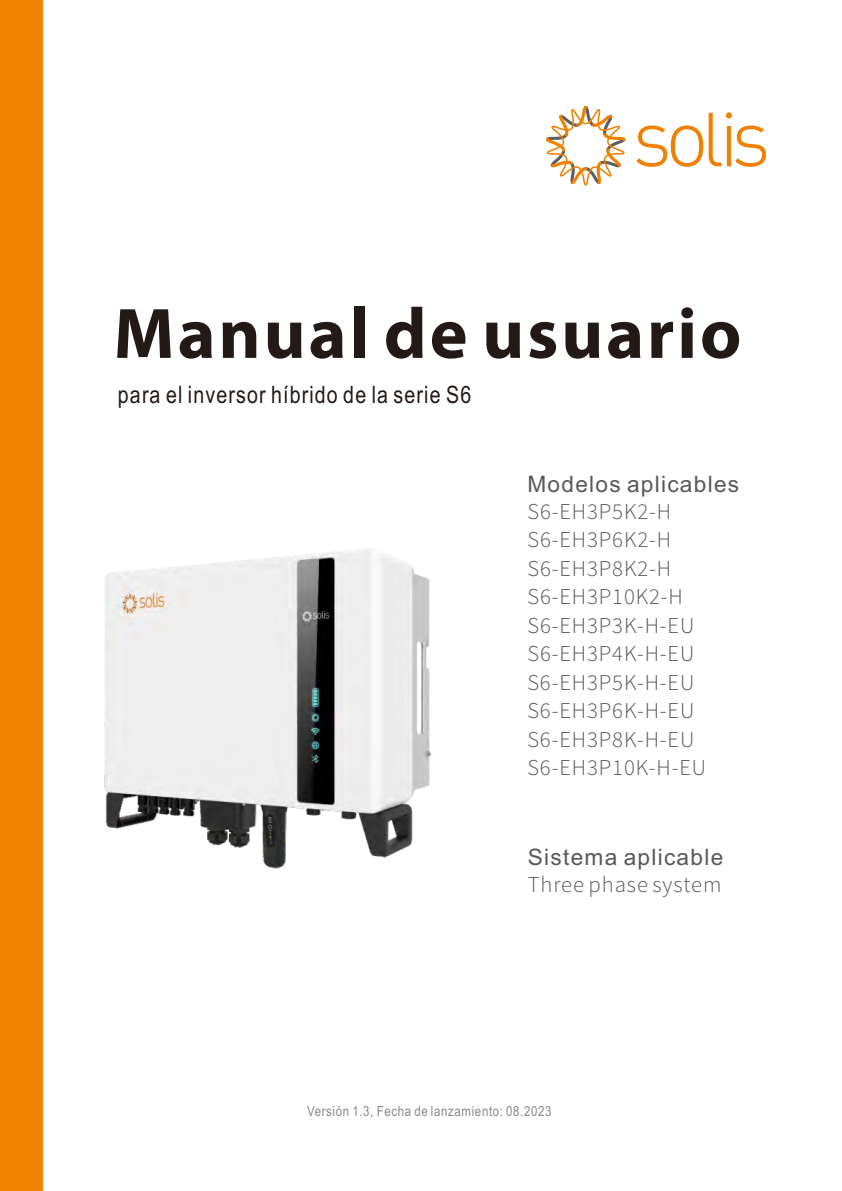
<style>
.page{position:relative;width:842px;height:1191px;background:#fff}
.page>*{position:absolute;margin:0;border:0;box-sizing:border-box;transform-origin:0 0}
.t1{font:700 72px "Myriad Pro";letter-spacing:.04em;color:#231916}
.t2{font:24px "Arial Narrow";letter-spacing:.045em;color:#231916}
.t3{font:300 22.6px/28.6px "Source Sans Pro";letter-spacing:.04em;color:#595857}
.t4{font:22.6px "Arial";letter-spacing:.055em;color:#595857}
.t5{font:14px "Arial Narrow";letter-spacing:.045em;color:#898989}
</style>
<div class="page">
<div style="left:0;top:0;width:43px;height:1191px;background:#f08300"></div>
<svg style="left:709px;top:113px;width:12px;height:53px"></svg>
<hr style="left:727px;top:126px;width:4px;height:40px;background:#f08100">
<div style="left:726px;top:112px;width:6px;height:7px;background:#f08100;border-radius:50%"></div>
<svg style="left:735px;top:125px;width:31px;height:42px"></svg>
<svg style="left:636px;top:125px;width:67px;height:42px"></svg>
<svg style="left:546px;top:106px;width:80px;height:80px"></svg>
<img style="left:104px;top:549px;width:327px;height:320px">
<h1 class="t1" style="left:114px;top:304px;width:629px">Manual de usuario</h1>
<p class="t2" style="left:118px;top:386px;width:355px">para el inversor híbrido de la serie S6</p>
<p class="t4" style="left:527px;top:475px;width:213px">Modelos aplicables</p>
<p class="t3" style="left:527px;top:499px;width:180px">S6-EH3P5K2-H<br>S6-EH3P6K2-H<br>S6-EH3P8K2-H<br>S6-EH3P10K2-H<br>S6-EH3P3K-H-EU<br>S6-EH3P4K-H-EU<br>S6-EH3P5K-H-EU<br>S6-EH3P6K-H-EU<br>S6-EH3P8K-H-EU<br>S6-EH3P10K-H-EU</p>
<p class="t4" style="left:528px;top:848px;width:197px">Sistema aplicable</p>
<p class="t3" style="left:528px;top:872px;width:195px">Three phase system</p>
<p class="t5" style="left:307px;top:1105px;width:246px">Versión 1.3, Fecha de lanzamiento: 08.2023</p>
</div>
